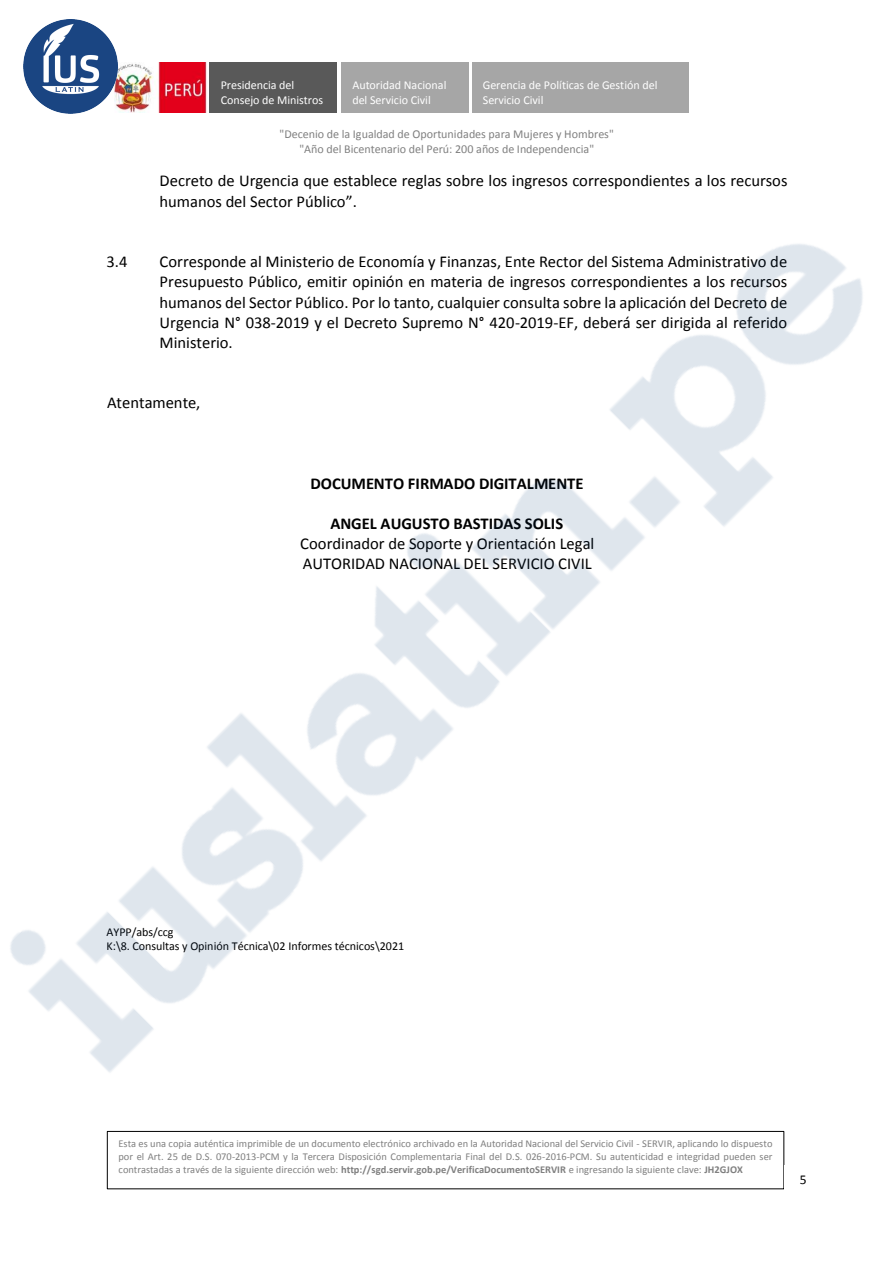
<style>
.page{position:relative;width:893px;height:1264px;background:#fff}
.page>*{position:absolute;margin:0;border:0;box-sizing:border-box;transform-origin:0 0}
.t1{font:16.5px/20.1px "Calibri";color:#000}
.t2{font:700 16.5px "Calibri";color:#000}
.t3{font:13.5px "Calibri";color:#000}
.t4{font:12px/15px "Calibri";letter-spacing:-.005em;color:#fff}
.t5{font:12px/14.5px "Calibri";letter-spacing:-.005em;color:#808080;text-align:center}
.t6{font:12px/14.7px "Calibri";letter-spacing:-.005em;color:#000}
.t7{font:10.5px/12.9px "Calibri";color:#7f7f7f;text-align:justify}
.s1{font-weight:700}
</style>
<div class="page">
<div style="left:471px;top:62px;width:217px;height:50px;background:#a6a6a6"></div>
<img style="left:117px;top:62px;width:90px;height:37px">
<div style="left:341px;top:62px;width:127px;height:50px;background:#a6a6a6"></div>
<div style="left:209px;top:62px;width:128px;height:50px;background:#595959"></div>
<img style="left:10px;top:99px;width:853px;height:1065px">
<img style="left:23px;top:20px;width:94px;height:94px">
<p class="t4" style="left:221px;top:77px;width:104px">Presidencia del<br>Consejo de Ministros</p>
<p class="t4" style="left:352px;top:77px;width:95px">Autoridad Nacional del Servicio Civil</p>
<p class="t4" style="left:483px;top:77px;width:176px">Gerencia de Políticas de Gestión del<br>Servicio Civil</p>
<p class="t5" style="left:279px;top:127px;width:336px">"Decenio de la Igualdad de Oportunidades para Mujeres y Hombres" "Año del Bicentenario del Perú: 200 años de Independencia"</p>
<p class="t1" style="left:160px;top:170px;width:629px">Decreto de Urgencia que establece reglas sobre los ingresos correspondientes a los recursos humanos del Sector Público”.</p>
<p class="t1" style="left:106px;top:251px;width:23px">3.4</p>
<p class="t1" style="left:160px;top:251px;width:629px;text-align:justify">Corresponde al Ministerio de Economía y Finanzas, Ente Rector del Sistema Administrativo de Presupuesto Público, emitir opinión en materia de ingresos correspondientes a los recursos humanos del Sector Público. Por lo tanto, cualquier consulta sobre la aplicación del Decreto de Urgencia N° 038-2019 y el Decreto Supremo N° 420-2019-EF, deberá ser dirigida al referido Ministerio.</p>
<p class="t1" style="left:107px;top:392px;width:95px">Atentamente,</p>
<p class="t2" style="left:310px;top:471px;width:274px">DOCUMENTO FIRMADO DIGITALMENTE</p>
<p class="t2" style="left:330px;top:512px;width:234px">ANGEL AUGUSTO BASTIDAS SOLIS</p>
<p class="t1" style="left:300px;top:533px;width:295px">Coordinador de Soporte y Orientación Legal<br>AUTORIDAD NACIONAL DEL SERVICIO CIVIL</p>
<p class="t6" style="left:106px;top:923px;width:299px">AYPP/abs/ccg<br>K:\8. Consultas y Opinión Técnica\02 Informes técnicos\2021</p>
<p class="t7" style="left:118px;top:1136px;width:655px">Esta es una copia auténtica imprimible de un documento electrónico archivado en la Autoridad Nacional del Servicio Civil - SERVIR, aplicando lo dispuesto por el Art. 25 de D.S. 070-2013-PCM y la Tercera Disposición Complementaria Final del D.S. 026-2016-PCM. Su autenticidad e integridad pueden ser contrastadas a través de la siguiente dirección web: <span class="s1">http://sgd.servir.gob.pe/VerificaDocumentoSERVIR</span> e ingresando la siguiente clave: <span class="s1">JH2GJOX</span></p>
<p class="t3" style="left:799px;top:1169px;width:8px">5</p>
</div>
